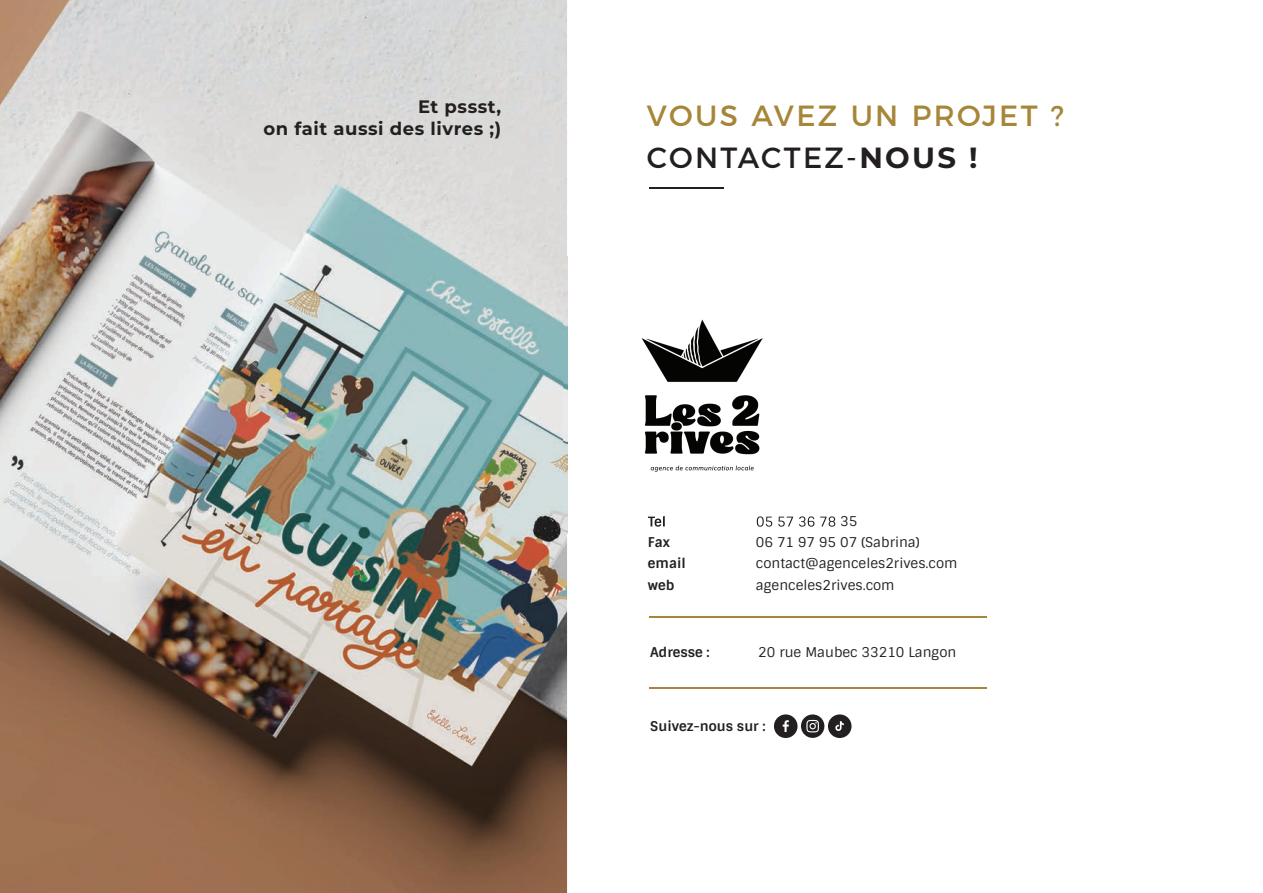
<style>
.page{position:relative;width:1263px;height:893px;background:#fff}
.page>*{position:absolute;margin:0;border:0;box-sizing:border-box;transform-origin:0 0}
.t1{font:29.1px "Montserrat";letter-spacing:.08em;color:#a68638}
.t2{font:29.1px "Montserrat";letter-spacing:.08em;color:#231f20}
.t3{font:700 18px/21.6px "Montserrat";color:#231f20;text-align:right}
.t4{font:13.5px "Sintony";color:#231f20}
.t5{font:700 13.5px "Sintony";color:#231f20}
.s1{font-weight:700}
</style>
<div class="page">
<div style="left:828px;top:714px;width:23px;height:24px;background:#231f20;border-radius:50%"></div>
<div style="left:774px;top:714px;width:23px;height:24px;background:#231f20;border-radius:50%"></div>
<img style="left:0;top:0;width:567px;height:893px">
<hr style="left:649px;top:187px;width:74px;height:2px;background:#231f20">
<hr style="left:649px;top:616px;width:338px;height:2px;background:#a68638">
<hr style="left:649px;top:687px;width:338px;height:2px;background:#a68638">
<svg style="left:801px;top:714px;width:23px;height:24px"></svg>
<svg style="left:777px;top:717px;width:17px;height:15px"></svg>
<svg style="left:835px;top:721px;width:12px;height:13px"></svg>
<img style="left:563px;top:256px;width:200px;height:278px">
<img style="left:648px;top:516px;width:18px;height:11px">
<img style="left:706px;top:516px;width:130px;height:11px">
<h2 class="t3" style="left:264px;top:95px;width:239px">Et pssst,<br>on fait aussi des livres ;)</h2>
<h1 class="t1" style="left:647px;top:92px;width:418px">VOUS AVEZ UN PROJET ?</h1>
<h1 class="t2" style="left:647px;top:135px;width:332px">CONTACTEZ-<span class="s1">NOUS !</span></h1>
<p class="t5" style="left:648px;top:534px;width:24px">Fax</p>
<p class="t4" style="left:756px;top:534px;width:165px">06 71 97 95 07 (Sabrina)</p>
<p class="t5" style="left:648px;top:555px;width:39px">email</p>
<p class="t4" style="left:756px;top:555px;width:203px">contact@agenceles2rives.com</p>
<p class="t5" style="left:648px;top:576px;width:28px">web</p>
<p class="t4" style="left:756px;top:576px;width:140px">agenceles2rives.com</p>
<p class="t5" style="left:650px;top:643px;width:61px">Adresse :</p>
<p class="t4" style="left:758px;top:644px;width:200px">20 rue Maubec 33210 Langon</p>
<p class="t5" style="left:650px;top:718px;width:117px">Suivez-nous sur :</p>
</div>
